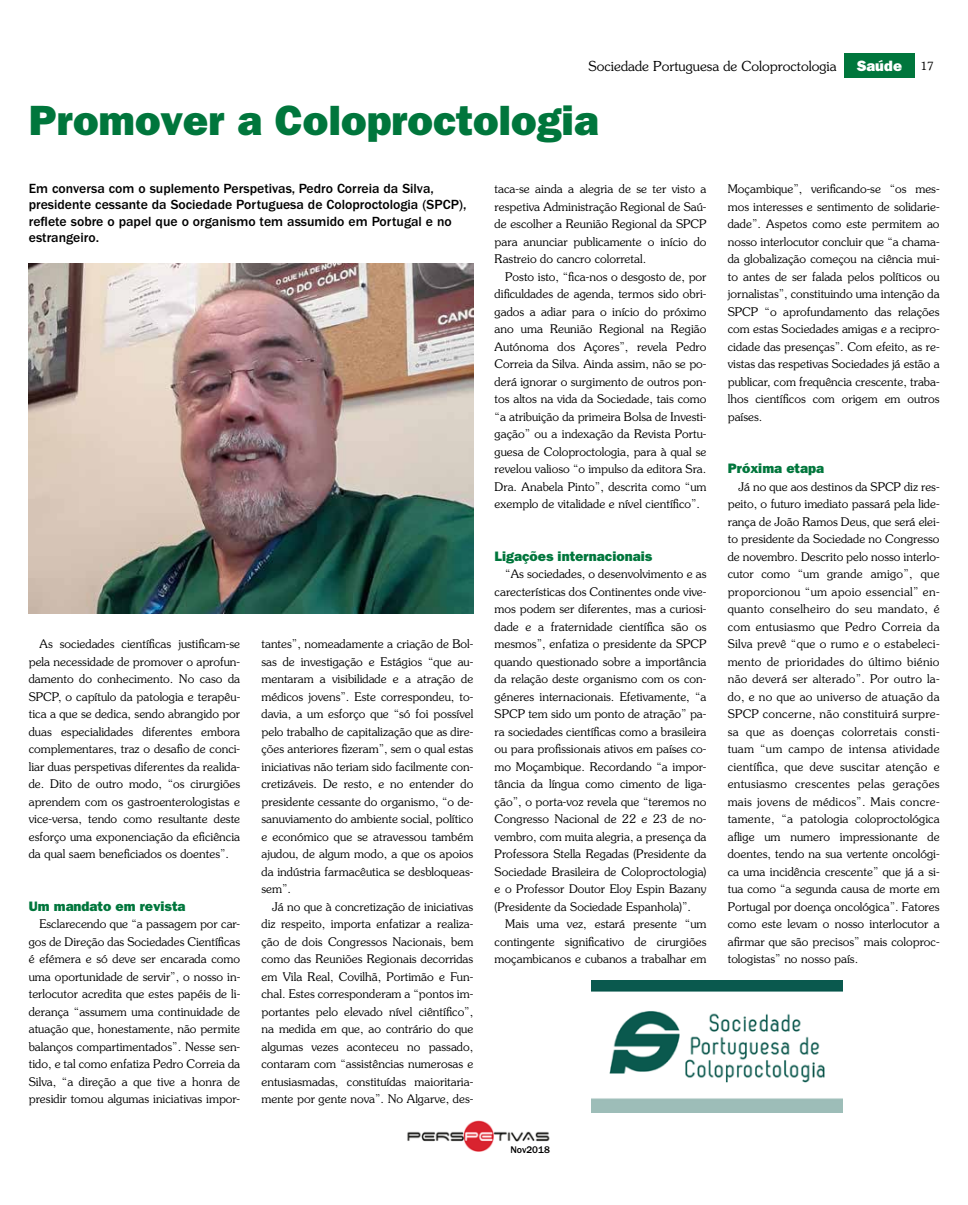
<style>
.page{position:relative;width:968px;height:1205px;background:#fff}
.page>*{position:absolute;margin:0;border:0;box-sizing:border-box;transform-origin:0 0}
.t1{font:42.5px "ITC Franklin Gothic Std Hvy";color:#00763c}
.t2{font:15px "ITC Franklin Gothic Std Hvy";color:#fff}
.t3{font:500 13.75px/16.2px "ITC Franklin Gothic Std";color:#000}
.t4{font:13.75px "ITC Franklin Gothic Std Hvy";color:#00763c}
.t5{font:300 13.75px "Souvenir Std";color:#000}
.t6{font:300 11.88px/17.5px "Souvenir Std";color:#000;text-align:justify}
.t7{font:500 10px "ITC Franklin Gothic Std";color:#000}
.s1{font-family:"Souvenir Std";font-weight:300;font-size:11.25px;color:#000}
</style>
<div class="page">
<div style="left:843px;top:53px;width:71px;height:25px;background:#00763c"></div>
<img style="left:407px;top:1121px;width:143px;height:31px">
<img style="left:592px;top:981px;width:250px;height:131px">
<img style="left:29px;top:263px;width:444px;height:350px">
<p class="t5" style="left:588px;top:58px;width:250px">Sociedade Portuguesa de Coloproctologia</p>
<p class="t2" style="left:856px;top:56px;width:79px">Saúde <span class="s1">17</span></p>
<h1 class="t1" style="left:29px;top:94px;width:571px">Promover a Coloproctologia</h1>
<p class="t3" style="left:29px;top:181px;width:439px">Em conversa com o suplemento Perspetivas, Pedro Correia da Silva, presidente cessante da Sociedade Portuguesa de Coloproctologia (SPCP), reflete sobre o papel que o organismo tem assumido em Portugal e no estrangeiro.</p>
<p class="t6" style="left:29px;top:635px;width:213px;text-indent:11px">As sociedades científicas justificam-se pela necessidade de promover o aprofun&shy;damento do conhecimento. No caso da SPCP, o capítulo da patologia e terapêu&shy;tica a que se dedica, sendo abrangido por duas especialidades diferentes embora complementares, traz o desafio de conci&shy;liar duas perspetivas diferentes da realida&shy;de. Dito de outro modo, “os cirurgiões aprendem com os gastroenterologistas e vice-versa, tendo como resultante deste esforço uma exponenciação da eficiência da qual saem beneficiados os doentes”.</p>
<p class="t4" style="left:29px;top:897px;width:158px">Um mandato em revista</p>
<p class="t6" style="left:29px;top:915px;width:213px;text-indent:11px">Esclarecendo que “a passagem por car&shy;gos de Direção das Sociedades Científicas é efémera e só deve ser encarada como uma oportunidade de servir”, o nosso in&shy;terlocutor acredita que estes papéis de li&shy;derança “assumem uma continuidade de atuação que, honestamente, não permite balanços compartimentados”. Nesse sen&shy;tido, e tal como enfatiza Pedro Correia da Silva, “a direção a que tive a honra de presidir tomou algumas iniciativas impor-</p>
<p class="t6" style="left:261px;top:635px;width:213px">tantes”, nomeadamente a criação de Bol&shy;sas de investigação e Estágios “que au&shy;mentaram a visibilidade e a atração de médicos jovens”. Este correspondeu, to&shy;davia, a um esforço que “só foi possível pelo trabalho de capitalização que as dire&shy;ções anteriores fizeram”, sem o qual estas iniciativas não teriam sido facilmente con&shy;cretizáveis. De resto, e no entender do presidente cessante do organismo, “o de&shy;sanuviamento do ambiente social, político e económico que se atravessou também ajudou, de algum modo, a que os apoios da indústria farmacêutica se desbloqueas&shy;sem”.</p>
<p class="t6" style="left:261px;top:898px;width:213px;text-indent:11px">Já no que à concretização de iniciativas diz respeito, importa enfatizar a realiza&shy;ção de dois Congressos Nacionais, bem como das Reuniões Regionais decorridas em Vila Real, Covilhã, Portimão e Fun&shy;chal. Estes corresponderam a “pontos im&shy;portantes pelo elevado nível ciêntífico”, na medida em que, ao contrário do que algumas vezes aconteceu no passado, contaram com “assistências numerosas e entusiasmadas, constituídas maioritaria&shy;mente por gente nova”. No Algarve, des-</p>
<p class="t6" style="left:494px;top:180px;width:213px">taca-se ainda a alegria de se ter visto a respetiva Administração Regional de Saú&shy;de escolher a Reunião Regional da SPCP para anunciar publicamente o início do Rastreio do cancro colorretal.</p>
<p class="t6" style="left:494px;top:268px;width:213px;text-indent:11px">Posto isto, “fica-nos o desgosto de, por dificuldades de agenda, termos sido obri&shy;gados a adiar para o início do próximo ano uma Reunião Regional na Região Autónoma dos Açores”, revela Pedro Correia da Silva. Ainda assim, não se po&shy;derá ignorar o surgimento de outros pon&shy;tos altos na vida da Sociedade, tais como “a atribuição da primeira Bolsa de Investi&shy;gação” ou a indexação da Revista Portu&shy;guesa de Coloproctologia, para à qual se revelou valioso “o impulso da editora Sra.<br>Dra. Anabela Pinto”, descrita como “um exemplo de vitalidade e nível científico”.</p>
<p class="t4" style="left:494px;top:547px;width:159px">Ligações internacionais</p>
<p class="t6" style="left:494px;top:565px;width:213px;text-indent:11px">“As sociedades, o desenvolvimento e as carecterísticas dos Continentes onde vive&shy;mos podem ser diferentes, mas a curiosi&shy;dade e a fraternidade científica são os mesmos”, enfatiza o presidente da SPCP quando questionado sobre a importância da relação deste organismo com os con&shy;géneres internacionais. Efetivamente, “a SPCP tem sido um ponto de atração” pa&shy;ra sociedades científicas como a brasileira ou para profissionais ativos em países co&shy;mo Moçambique. Recordando “a impor&shy;tância da língua como cimento de liga&shy;ção”, o porta-voz revela que “teremos no Congresso Nacional de 22 e 23 de no&shy;vembro, com muita alegria, a presença da Professora Stella Regadas (Presidente da Sociedade Brasileira de Coloproctologia) e o Professor Doutor Eloy Espin Bazany (Presidente da Sociedade Espanhola)”.</p>
<p class="t6" style="left:494px;top:915px;width:213px;text-indent:11px">Mais uma vez, estará presente “um contingente significativo de cirurgiões moçambicanos e cubanos a trabalhar em</p>
<p class="t7" style="left:510px;top:1144px;width:41px">Nov2018</p>
<p class="t6" style="left:727px;top:180px;width:213px">Moçambique”, verificando-se “os mes&shy;mos interesses e sentimento de solidarie&shy;dade”. Aspetos como este permitem ao nosso interlocutor concluir que “a chama&shy;da globalização começou na ciência mui&shy;to antes de ser falada pelos políticos ou jornalistas”, constituindo uma intenção da SPCP “o aprofundamento das relações com estas Sociedades amigas e a recipro&shy;cidade das presenças”. Com efeito, as re&shy;vistas das respetivas Sociedades já estão a publicar, com frequência crescente, traba&shy;lhos científicos com origem em outros países.</p>
<p class="t4" style="left:727px;top:460px;width:98px">Próxima etapa</p>
<p class="t6" style="left:727px;top:478px;width:213px;text-indent:11px">Já no que aos destinos da SPCP diz res&shy;peito, o futuro imediato passará pela lide&shy;rança de João Ramos Deus, que será elei&shy;to presidente da Sociedade no Congresso de novembro. Descrito pelo nosso interlo&shy;cutor como “um grande amigo”, que proporcionou “um apoio essencial” en&shy;quanto conselheiro do seu mandato, é com entusiasmo que Pedro Correia da Silva prevê “que o rumo e o estabeleci&shy;mento de prioridades do último biénio não deverá ser alterado”. Por outro la&shy;do, e no que ao universo de atuação da SPCP concerne, não constituirá surpre&shy;sa que as doenças colorretais consti&shy;tuam “um campo de intensa atividade científica, que deve suscitar atenção e entusiasmo crescentes pelas gerações mais jovens de médicos”. Mais concre&shy;tamente, “a patologia coloproctológica aflige um numero impressionante de doentes, tendo na sua vertente oncológi&shy;ca uma incidência crescente” que já a si&shy;tua como “a segunda causa de morte em Portugal por doença oncológica”. Fatores como este levam o nosso interlocutor a afirmar que são precisos” mais coloproc&shy;tologistas” no nosso país.</p>
</div>
